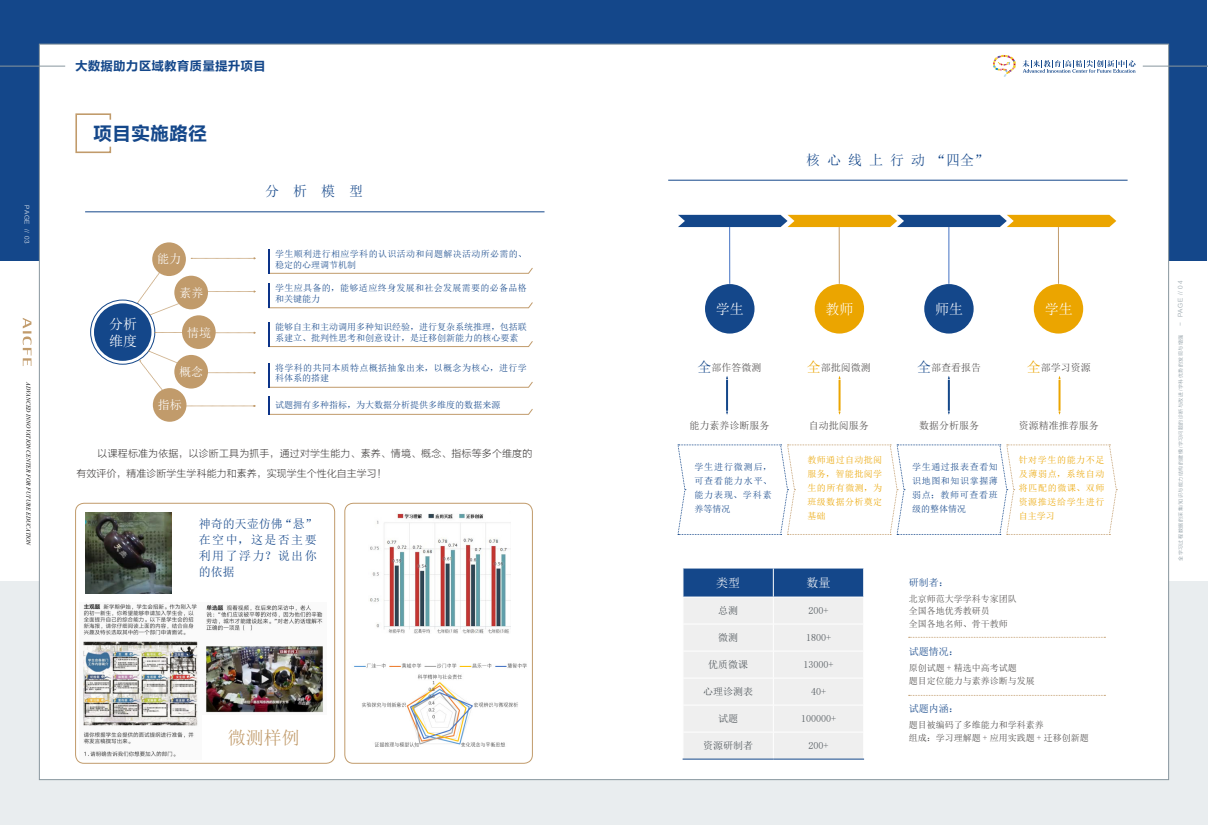
<style>
.page{position:relative;width:1208px;height:825px;background:#fff}
.page>*{position:absolute;margin:0;border:0;box-sizing:border-box;transform-origin:0 0}
.t1{font:19px "FZLTCHJW GB1 0";color:#14478a}
.t2{font:18px "Sim Sun";color:#c19b6b}
.t3{font:14px "Sim Sun";color:#14478a}
.t4{font:14px/16.8px "Sim Sun";color:#fff}
.t5{font:12px/16px "Sim Sun";letter-spacing:.115em;color:#14478a;text-align:justify}
.t6{font:700 12px "Microsoft Ya Hei";letter-spacing:.06em;color:#14478a}
.t7{font:12px "Sim Sun";color:#fff}
.t8{font:10px/20px "FZLTXHK GBK1 0";letter-spacing:.015em;color:#4c4948}
.t9{font:10px "Sim Sun";color:#4c4948}
.t10{font:10px "Sim Sun";color:#4b5257}
.t11{font:10px "Sim Sun";color:#14478a}
.t12{font:9px/14px "Sim Sun";letter-spacing:.035em;color:#14478a}
.t13{font:9px/12.8px "Sim Sun";color:#4c4948}
.t14{font:9px/10.8px "Sim Sun";color:#14478a}
.t15{font:9px/14px "Sim Sun";letter-spacing:.06em;color:#eba500;text-align:justify}
.t16{font:italic 6px "Times New Roman";color:#000}
.t17{font:6px "FZLTXHK GBK1 0";letter-spacing:.09em;color:#88969e}
.t18{font:6px "FZLTXHK GBK1 0";letter-spacing:.085em;color:#fff}
.t19{font:5px "FZLTXHK GBK1 0";letter-spacing:.1em;color:#88969e}
.s1{font-size:14px;color:#14478a}
.s2{font-size:14px;color:#eba500}
</style>
<div class="page">
<div style="left:0;top:0;width:1207px;height:260px;background:#14478a"></div>
<div style="left:0;top:582px;width:1207px;height:243px;background:#e9edef"></div>
<div style="left:39px;top:44px;width:1129px;height:736px;background:#fff;border:1px solid #88969e"></div>
<hr style="left:0;top:66px;width:65px;height:1px;background:#88969e">
<hr style="left:1142px;top:66px;width:66px;height:1px;background:#88969e">
<svg style="left:23px;top:318px;width:8px;height:48px"></svg>
<svg style="left:1022px;top:60px;width:113px;height:13px"></svg>
<svg style="left:993px;top:55px;width:23px;height:22px"></svg>
<svg style="left:75px;top:113px;width:37px;height:41px"></svg>
<img style="left:370px;top:513px;width:141px;height:120px">
<hr style="left:85px;top:211px;width:459px;height:1px;background:#14478a">
<div style="left:152px;top:242px;width:34px;height:34px;background:#c19b6b;border-radius:50%"></div>
<div style="left:174px;top:276px;width:34px;height:33px;background:#c19b6b;border-radius:50%"></div>
<div style="left:182px;top:315px;width:34px;height:34px;background:#c19b6b;border-radius:50%"></div>
<div style="left:174px;top:355px;width:34px;height:34px;background:#c19b6b;border-radius:50%"></div>
<div style="left:153px;top:388px;width:33px;height:34px;background:#c19b6b;border-radius:50%"></div>
<svg style="left:137px;top:272px;width:43px;height:44px"></svg>
<svg style="left:91px;top:300px;width:64px;height:64px"></svg>
<div style="left:90px;top:300px;width:65px;height:64px;border:1px solid #14478a;border-radius:50%"></div>
<div style="left:94px;top:303px;width:57px;height:58px;background:#14478a;border-radius:50%"></div>
<svg style="left:155px;top:332px;width:27px;height:1px"></svg>
<svg style="left:140px;top:351px;width:40px;height:42px"></svg>
<svg style="left:191px;top:257px;width:64px;height:2px"></svg>
<svg style="left:207px;top:290px;width:48px;height:2px"></svg>
<svg style="left:215px;top:332px;width:40px;height:2px"></svg>
<svg style="left:208px;top:372px;width:47px;height:2px"></svg>
<svg style="left:186px;top:405px;width:69px;height:2px"></svg>
<svg style="left:268px;top:249px;width:265px;height:25px"></svg>
<svg style="left:268px;top:283px;width:265px;height:25px"></svg>
<svg style="left:268px;top:322px;width:265px;height:25px"></svg>
<svg style="left:268px;top:363px;width:265px;height:24px"></svg>
<svg style="left:268px;top:396px;width:265px;height:19px"></svg>
<img style="left:85px;top:512px;width:86px;height:82px">
<img style="left:83px;top:603px;width:115px;height:154px">
<img style="left:206px;top:605px;width:117px;height:108px">
<div style="left:75px;top:503px;width:260px;height:260px;border:1px solid #c19b6b;border-radius:9px"></div>
<div style="left:345px;top:503px;width:187px;height:260px;border:1px solid #c19b6b;border-radius:9px"></div>
<hr style="left:668px;top:180px;width:459px;height:1px;background:#14478a">
<div style="left:705px;top:284px;width:49px;height:50px;background:#14478a;border-radius:50%"></div>
<hr style="left:729px;top:227px;width:1px;height:57px;background:#4573c4">
<div style="left:814px;top:284px;width:50px;height:50px;background:#eba500;border-radius:50%"></div>
<hr style="left:839px;top:227px;width:1px;height:57px;background:#c19b6b">
<div style="left:924px;top:284px;width:49px;height:50px;background:#14478a;border-radius:50%"></div>
<hr style="left:948px;top:227px;width:1px;height:57px;background:#4573c4">
<svg style="left:678px;top:215px;width:438px;height:12px;background:#877e50"></svg>
<svg style="left:677px;top:445px;width:440px;height:90px"></svg>
<div style="left:1033px;top:284px;width:50px;height:50px;background:#eba500;border-radius:50%"></div>
<hr style="left:1058px;top:227px;width:1px;height:57px;background:#c19b6b">
<svg style="left:726px;top:376px;width:2px;height:39px"></svg>
<svg style="left:838px;top:376px;width:2px;height:39px"></svg>
<svg style="left:948px;top:376px;width:2px;height:39px"></svg>
<svg style="left:1058px;top:376px;width:2px;height:39px"></svg>
<svg style="left:682px;top:568px;width:182px;height:191px"></svg>
<hr style="left:682px;top:759px;width:91px;height:1px;background:#14478a">
<hr style="left:773px;top:759px;width:91px;height:1px;background:#14478a">
<svg style="left:908px;top:637px;width:197px;height:1px"></svg>
<svg style="left:908px;top:695px;width:197px;height:1px"></svg>
<img style="left:354px;top:663px;width:173px;height:85px">
<p class="t18" style="left:30px;top:205px;width:40px;rotate:90deg">PAGE // 03</p>
<p class="t16" style="left:33px;top:382px;width:166px;rotate:90deg">ADVANCED INNOVATION CENTER FOR FUTURE EDUCATION</p>
<h3 class="t6" style="left:75px;top:57px;width:192px">大数据助力区域教育质量提升项目</h3>
<h1 class="t1" style="left:93px;top:123px;width:115px">项目实施路径</h1>
<h3 class="t3" style="left:265px;top:184px;width:99px">分 析 模 型</h3>
<p class="t12" style="left:275px;top:248px;width:253px;line-height:10.8px">学生顺利进行相应学科的认识活动和问题解决活动所必需的、稳定的心理调节机制</p>
<p class="t12" style="left:275px;top:282px;width:253px;line-height:10.8px">学生应具备的，能够适应终身发展和社会发展需要的必备品格和关键能力</p>
<p class="t14" style="left:275px;top:321px;width:253px">能够自主和主动调用多种知识经验，进行复杂系统推理，包括联系建立、批判性思考和创意设计，是迁移创新能力的核心要素</p>
<p class="t12" style="left:275px;top:362px;width:253px;line-height:10.8px">将学科的共同本质特点概括抽象出来，以概念为核心，进行学科体系的搭建</p>
<p class="t14" style="left:275px;top:399px;width:226px">试题拥有多种指标，为大数据分析提供多维度的数据来源</p>
<p class="t8" style="left:77px;top:444px;width:457px;text-indent:21px">以课程标准为依据，以诊断工具为抓手，通过对学生能力、素养、情境、概念、指标等多个维度的有效评价，精准诊断学生学科能力和素养，实现学生个性化自主学习！</p>
<h3 class="t5" style="left:199px;top:516px;width:119px">神奇的天壶仿佛“悬”在空中，这是否主要利用了浮力？说出你的依据</h3>
<h3 class="t7" style="left:157px;top:252px;width:25px">能力</h3>
<h3 class="t7" style="left:179px;top:287px;width:25px">素养</h3>
<h3 class="t7" style="left:187px;top:327px;width:25px">情境</h3>
<h3 class="t7" style="left:179px;top:366px;width:25px">概念</h3>
<h3 class="t7" style="left:158px;top:399px;width:25px">指标</h3>
<h3 class="t4" style="left:109px;top:315px;width:30px">分析维度</h3>
<h2 class="t2" style="left:228px;top:728px;width:73px">微测样例</h2>
<h3 class="t3" style="left:806px;top:153px;width:183px">核 心 线 上 行 动 “四全”</h3>
<h3 class="t4" style="left:715px;top:300px;width:29px">学生</h3>
<h3 class="t4" style="left:825px;top:300px;width:29px">教师</h3>
<h3 class="t4" style="left:935px;top:300px;width:29px">师生</h3>
<h3 class="t4" style="left:1044px;top:300px;width:29px">学生</h3>
<p class="t9" style="left:697px;top:362px;width:65px"><span class="s1">全</span>部作答微测</p>
<p class="t9" style="left:689px;top:420px;width:81px">能力素养诊断服务</p>
<p class="t9" style="left:807px;top:362px;width:65px"><span class="s2">全</span>部批阅微测</p>
<p class="t9" style="left:809px;top:420px;width:61px">自动批阅服务</p>
<p class="t9" style="left:917px;top:362px;width:65px"><span class="s1">全</span>部查看报告</p>
<p class="t9" style="left:919px;top:420px;width:61px">数据分析服务</p>
<p class="t9" style="left:1026px;top:362px;width:65px"><span class="s2">全</span>部学习资源</p>
<p class="t9" style="left:1018px;top:420px;width:81px">资源精准推荐服务</p>
<p class="t12" style="left:694px;top:460px;width:79px;text-align:justify">学生进行微测后，可查看能力水平、能力表现、学科素养等情况</p>
<p class="t15" style="left:807px;top:453px;width:76px">教师通过自动批阅服务，智能批阅学生的所有微测，为班级数据分析奠定基础</p>
<p class="t12" style="left:912px;top:460px;width:87px;text-align:justify">学生通过报表查看知识地图和知识掌握薄弱点；教师可查看班级的整体情况</p>
<p class="t15" style="left:1018px;top:453px;width:87px">针对学生的能力不足及薄弱点，系统自动将匹配的微课、双师资源推送给学生进行自主学习</p>
<h3 class="t7" style="left:716px;top:576px;width:25px">类型</h3>
<h3 class="t7" style="left:806px;top:576px;width:25px">数量</h3>
<p class="t10" style="left:718px;top:605px;width:21px">总测</p>
<p class="t10" style="left:808px;top:605px;width:21px">200+</p>
<p class="t10" style="left:718px;top:632px;width:21px">微测</p>
<p class="t10" style="left:806px;top:632px;width:26px">1800+</p>
<p class="t10" style="left:708px;top:659px;width:41px">优质微课</p>
<p class="t10" style="left:803px;top:659px;width:31px">13000+</p>
<p class="t10" style="left:703px;top:687px;width:51px">心理诊测表</p>
<p class="t10" style="left:811px;top:687px;width:16px">40+</p>
<p class="t10" style="left:718px;top:714px;width:21px">试题</p>
<p class="t10" style="left:801px;top:714px;width:36px">100000+</p>
<p class="t10" style="left:703px;top:741px;width:51px">资源研制者</p>
<p class="t10" style="left:808px;top:741px;width:21px">200+</p>
<p class="t11" style="left:908px;top:577px;width:41px">研制者：</p>
<p class="t13" style="left:908px;top:592px;width:109px">北京师范大学学科专家团队全国各地优秀教研员<br>全国各地名师、骨干教师</p>
<p class="t11" style="left:908px;top:646px;width:51px">试题情况：</p>
<p class="t13" style="left:908px;top:661px;width:127px;line-height:13.3px">原创试题 + 精选中高考试题<br>题目定位能力与素养诊断与发展</p>
<p class="t11" style="left:908px;top:704px;width:51px">试题内涵：</p>
<p class="t13" style="left:908px;top:719px;width:181px">题目被编码了多维能力和学科素养<br>组成：学习理解题 + 应用实践题 + 迁移创新题</p>
<p class="t17" style="left:1177px;top:326px;width:47px;rotate:-90deg">- PAGE // 04</p>
<p class="t19" style="left:1178px;top:561px;width:228px;rotate:-90deg">全学习过程数据的采集/知识与能力结构的建模/学习问题的诊断与改进/学科优势的发现与增强</p>
</div>
